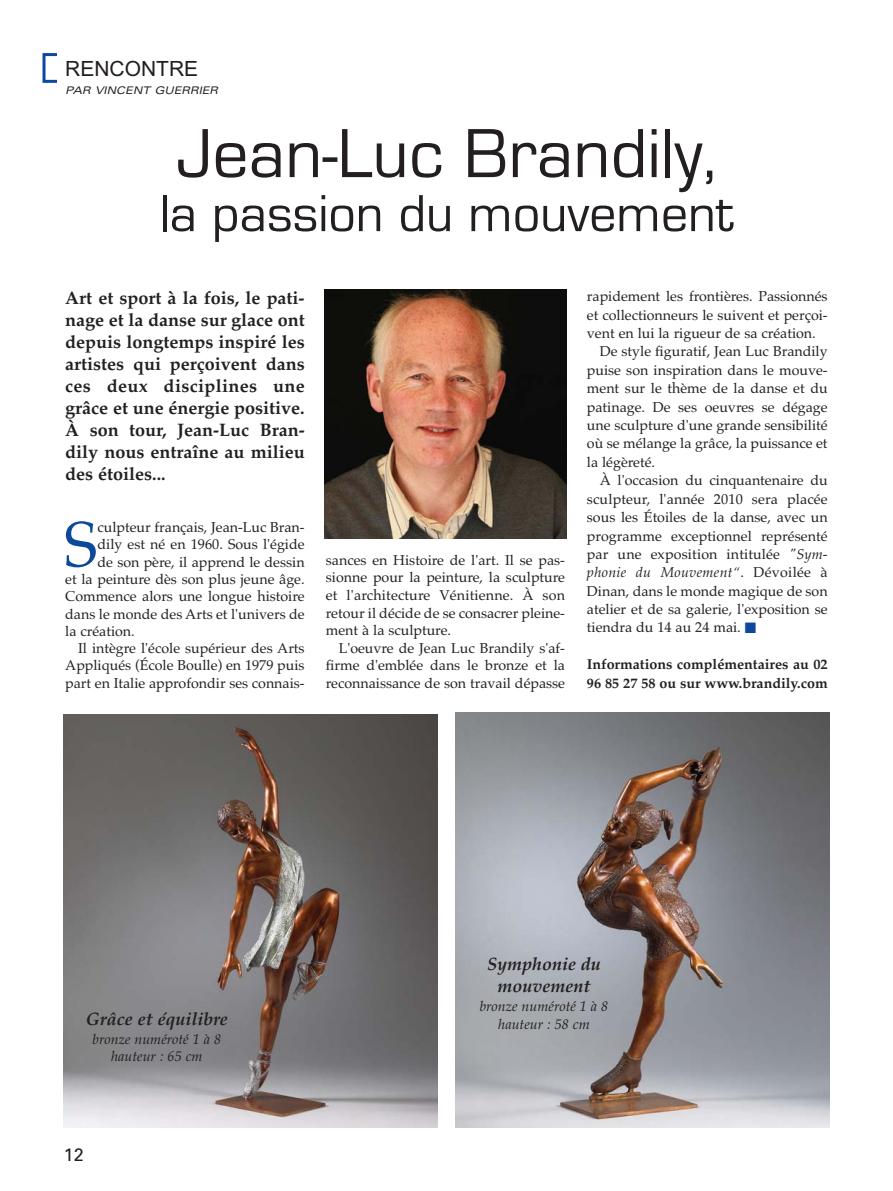
<style>
.page{position:relative;width:893px;height:1191px;background:#fff}
.page>*{position:absolute;margin:0;border:0;box-sizing:border-box;transform-origin:0 0}
.t1{font:72px "Eurostile";color:#231f20}
.t2{font:63.9px "Palatino";color:#0c499c}
.t3{font:54px "Eurostile";color:#231f20}
.t4{font:21px "Arial";color:#231f20}
.t5{font:700 18px/22px "Palatino";color:#231f20;text-align:justify}
.t6{font:italic 700 18px/21.9px "Palatino";color:#231f20;text-align:center}
.t7{font:18px "Univers LT Std";color:#231f20}
.t8{font:14.25px/17.5px "Palatino";color:#231f20;text-align:justify}
.t9{font:700 14.25px/18.5px "Palatino";color:#231f20}
.t10{font:italic 14.25px/17.4px "Palatino";color:#231f20;text-align:center}
.t11{font:italic 14.25px "Palatino";letter-spacing:.02em;color:#231f20}
.t12{font:italic expanded 10.5px "Univers LT Std";color:#231f20}
.s1{font-style:italic}
.s2{font-style:normal}
.s3{color:#0c499c}
</style>
<div class="page">
<img style="left:64px;top:714px;width:374px;height:413px">
<img style="left:455px;top:712px;width:374px;height:415px">
<div style="left:43px;top:53px;width:132px;height:30px;border:3px solid #0c499c"></div>
<div style="left:57px;top:51px;width:133px;height:61px;background:#fff"></div>
<img style="left:324px;top:289px;width:243px;height:250px">
<h3 class="t4" style="left:65px;top:57px;width:134px">RENCONTRE</h3>
<p class="t12" style="left:65px;top:84px;width:154px">PAR VINCENT GUERRIER</p>
<h1 class="t1" style="left:176px;top:110px;width:542px">Jean-Luc Brandily,</h1>
<h3 class="t3" style="left:159px;top:181px;width:576px">la passion du mouvement</h3>
<p class="t5" style="left:65px;top:289px;width:241px">Art et sport à la fois, le pati&shy;nage et la danse sur glace ont depuis longtemps inspiré les artistes qui perçoivent dans ces deux disciplines une grâce et une énergie positive.<br>À son tour, Jean-Luc Bran - dily nous entraîne au milieu des étoiles...</p>
<h2 class="t2" style="left:64px;top:520px;width:35px">S</h2>
<p class="t8" style="left:98px;top:520px;width:209px">culpteur français, Jean-Luc Bran -</p>
<p class="t8" style="left:98px;top:537px;width:209px">dily est né en 1960. Sous l'égide</p>
<p class="t8" style="left:98px;top:554px;width:209px">de son père, il apprend le dessin</p>
<p class="t8" style="left:65px;top:572px;width:241px">et la peinture dès son plus jeune âge.</p>
<p class="t8" style="left:65px;top:589px;width:241px">Commence alors une longue histoire</p>
<p class="t8" style="left:65px;top:606px;width:241px">dans le monde des Arts et l'univers de</p>
<p class="t8" style="left:65px;top:624px;width:71px">la création.</p>
<p class="t8" style="left:78px;top:641px;width:228px">Il intègre l'école supérieur des Arts</p>
<p class="t8" style="left:65px;top:658px;width:241px">Appliqués (École Boulle) en 1979 puis</p>
<p class="t8" style="left:65px;top:676px;width:241px">part en Italie approfondir ses connais-</p>
<p class="t8" style="left:326px;top:553px;width:241px">sances en Histoire de l'art. Il se pas&shy;sionne pour la peinture, la sculpture et l'architecture Vénitienne. À son retour il décide de se consacrer pleine&shy;ment à la sculpture.</p>
<p class="t8" style="left:326px;top:640px;width:241px;text-indent:13px">L'oeuvre de Jean Luc Brandily s'af&shy;firme d'emblée dans le bronze et la reconnaissance de son travail dépasse</p>
<p class="t8" style="left:587px;top:289px;width:242px">rapidement les frontières. Passionnés</p>
<p class="t8" style="left:587px;top:308px;width:242px">et collectionneurs le suivent et perçoi-</p>
<p class="t8" style="left:587px;top:326px;width:230px">vent en lui la rigueur de sa création.</p>
<p class="t8" style="left:600px;top:344px;width:229px">De style figuratif, Jean Luc Brandily</p>
<p class="t8" style="left:587px;top:363px;width:242px">puise son inspiration dans le mouve-</p>
<p class="t8" style="left:587px;top:381px;width:242px">ment sur le thème de la danse et du</p>
<p class="t8" style="left:587px;top:400px;width:242px">patinage. De ses oeuvres se dégage</p>
<p class="t8" style="left:587px;top:418px;width:242px">une sculpture d'une grande sensibilité</p>
<p class="t8" style="left:587px;top:436px;width:242px">où se mélange la grâce, la puissance et</p>
<p class="t8" style="left:587px;top:455px;width:70px">la légèreté.</p>
<p class="t8" style="left:600px;top:473px;width:229px">À l'occasion du cinquantenaire du</p>
<p class="t8" style="left:587px;top:492px;width:242px">sculpteur, l'année 2010 sera placée</p>
<p class="t8" style="left:587px;top:510px;width:242px">sous les Étoiles de la danse, avec un</p>
<p class="t8" style="left:587px;top:528px;width:242px">programme exceptionnel représenté</p>
<p class="t8" style="left:587px;top:547px;width:242px">par une exposition intitulée <span class="s1">"Sym -</span></p>
<p class="t11" style="left:587px;top:564px;width:242px">phonie du Mouvement“<span class="s2">. Dévoilée à</span></p>
<p class="t8" style="left:587px;top:584px;width:242px">Dinan, dans le monde magique de son</p>
<p class="t8" style="left:587px;top:602px;width:242px">atelier et de sa galerie, l'exposition se</p>
<p class="t8" style="left:587px;top:619px;width:171px">tiendra du 14 au 24 mai. <span class="s3">■</span></p>
<p class="t9" style="left:587px;top:657px;width:242px">Informations complémentaires au 02<br>96 85 27 58 ou sur www.brandily.com</p>
<p class="t6" style="left:86px;top:1007px;width:143px">Grâce et équilibre</p>
<p class="t10" style="left:93px;top:1030px;width:130px">bronze numéroté 1 à 8 hauteur : 65 cm</p>
<p class="t7" style="left:64px;top:1144px;width:22px">12</p>
<p class="t6" style="left:487px;top:953px;width:115px">Symphonie du mouvement</p>
<p class="t10" style="left:480px;top:997px;width:130px">bronze numéroté 1 à 8 hauteur : 58 cm</p>
</div>
